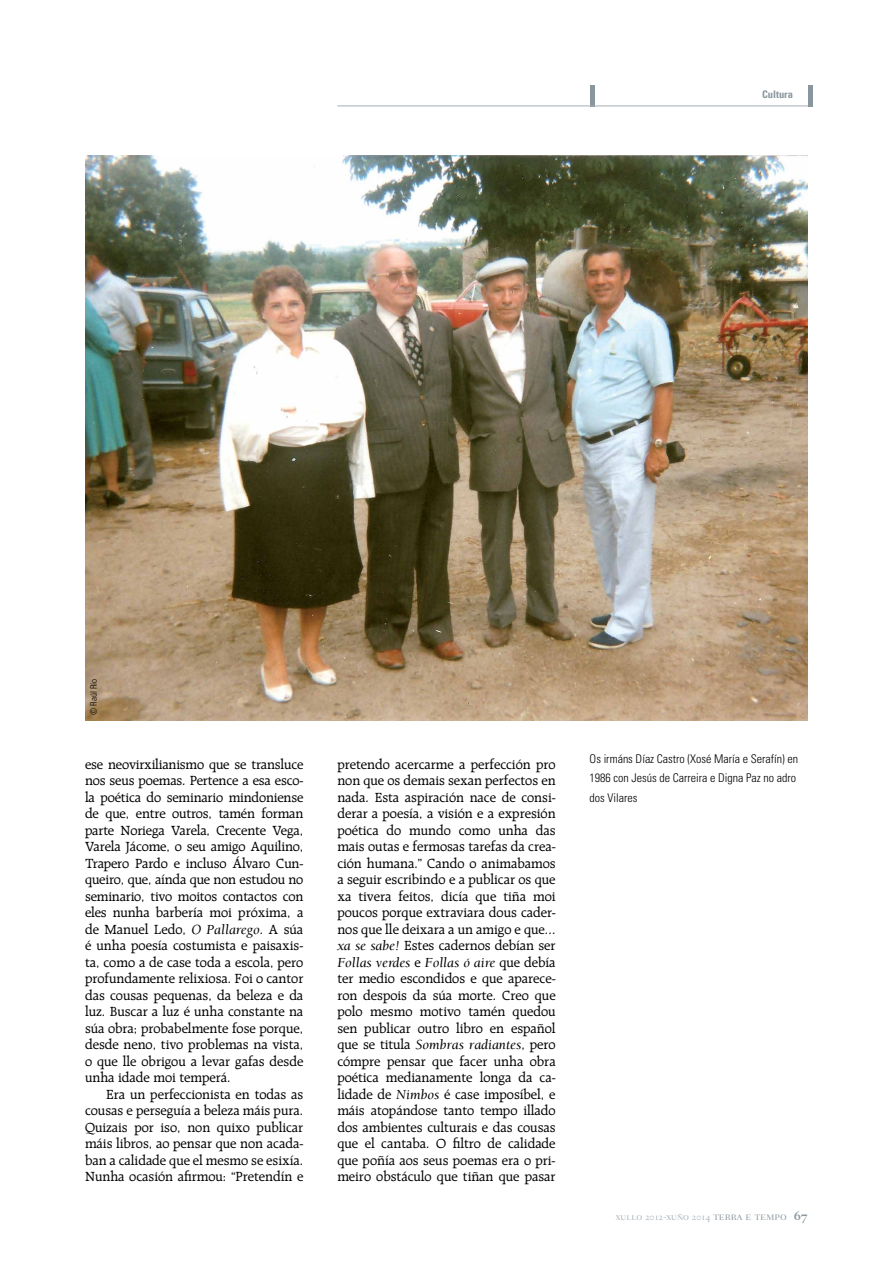
<style>
.page{position:relative;width:893px;height:1263px;background:#fff}
.page>*{position:absolute;margin:0;border:0;box-sizing:border-box;transform-origin:0 0}
.t1{font:14.25px/16.5px "Raleigh";color:#000;text-align:justify}
.t2{font:italic 14.25px "Berkeley";color:#000}
.t3{font:300 condensed 12px/19.5px "Univers";color:#000}
.t4{font:10.5px "Fairfield Light SC";color:#a5afb5}
.t5{font:700 condensed 10.5px "Univers";color:#8a969d}
.t6{font:300 condensed 9px "Univers";color:#000}
.s1{font-family:"Berkeley";font-style:italic}
.s2{font-family:"Raleigh";font-style:normal}
.s3{font-size:12px;color:#8a969d}
.s4{font-family:"Fairfield Bold SC";font-size:13.5px;color:#8a969d}
</style>
<div class="page">
<hr style="left:590px;top:85px;width:4px;height:21px;background:#8a969d">
<div style="left:808px;top:85px;width:5px;height:21px;background:#8a969d"></div>
<hr style="left:337px;top:106px;width:471px;height:1px;background:#a5afb5">
<img style="left:85px;top:155px;width:723px;height:565px">
<p class="t5" style="left:762px;top:88px;width:32px">Cultura</p>
<p class="t6" style="left:88px;top:715px;width:38px;rotate:-90deg">© Raúl Río</p>
<p class="t1" style="left:85px;top:756px;width:220px">ese neovirxilianismo que se transluce nos seus poemas. Pertence a esa esco&shy;la poética do seminario mindoniense de que, entre outros, tamén forman parte Noriega Varela, Crecente Vega, Varela Jácome, o seu amigo Aquilino, Trapero Pardo e incluso Álvaro Cun&shy;queiro, que, aínda que non estudou no seminario, tivo moitos contactos con eles nunha barbería moi próxima, a de Manuel Ledo, <span class="s1">O Pallarego</span>. A súa é unha poesía costumista e paisaxis&shy;ta, como a de case toda a escola, pero profundamente relixiosa. Foi o cantor das cousas pequenas, da beleza e da luz. Buscar a luz é unha constante na súa obra; probabelmente fose porque, desde neno, tivo problemas na vista, o que lle obrigou a levar gafas desde unha idade moi temperá.</p>
<p class="t1" style="left:85px;top:1086px;width:220px;text-indent:21px">Era un perfeccionista en todas as cousas e perseguía a beleza máis pura.<br>Quizais por iso, non quixo publicar máis libros, ao pensar que non acada&shy;ban a calidade que el mesmo se esixía.<br>Nunha ocasión afirmou: “Pretendín e</p>
<p class="t1" style="left:337px;top:756px;width:220px">pretendo acercarme a perfección pro non que os demais sexan perfectos en nada. Esta aspiración nace de consi&shy;derar a poesía, a visión e a expresión poética do mundo como unha das mais outas e fermosas tarefas da crea&shy;ción humana.” Cando o animabamos a seguir escribindo e a publicar os que xa tivera feitos, dicía que tiña moi poucos porque extraviara dous cader&shy;nos que lle deixara a un amigo e que... <span class="s1">xa se sabe!</span> Estes cadernos debían ser</p>
<p class="t2" style="left:337px;top:955px;width:220px">Follas verdes <span class="s2">e</span> Follas ó aire <span class="s2">que debía</span></p>
<p class="t1" style="left:337px;top:970px;width:220px">ter medio escondidos e que aparece&shy;ron despois da súa morte. Creo que polo mesmo motivo tamén quedou sen publicar outro libro en español que se titula <span class="s1">Sombras radiantes</span>, pero cómpre pensar que facer unha obra poética medianamente longa da ca&shy;lidade de <span class="s1">Nimbos</span> é case imposíbel, e máis atopándose tanto tempo illado dos ambientes culturais e das cousas que el cantaba. O filtro de calidade que poñía aos seus poemas era o pri&shy;meiro obstáculo que tiñan que pasar</p>
<p class="t3" style="left:590px;top:749px;width:210px">Os irmáns Díaz Castro (Xosé María e Serafín) en<br>1986 con Jesús de Carreira e Digna Paz no adro dos Vilares</p>
<p class="t4" style="left:616px;top:1210px;width:194px">xullo 2012-xuño 2014 <span class="s3">terra e tempo</span> <span class="s4">67</span></p>
</div>
